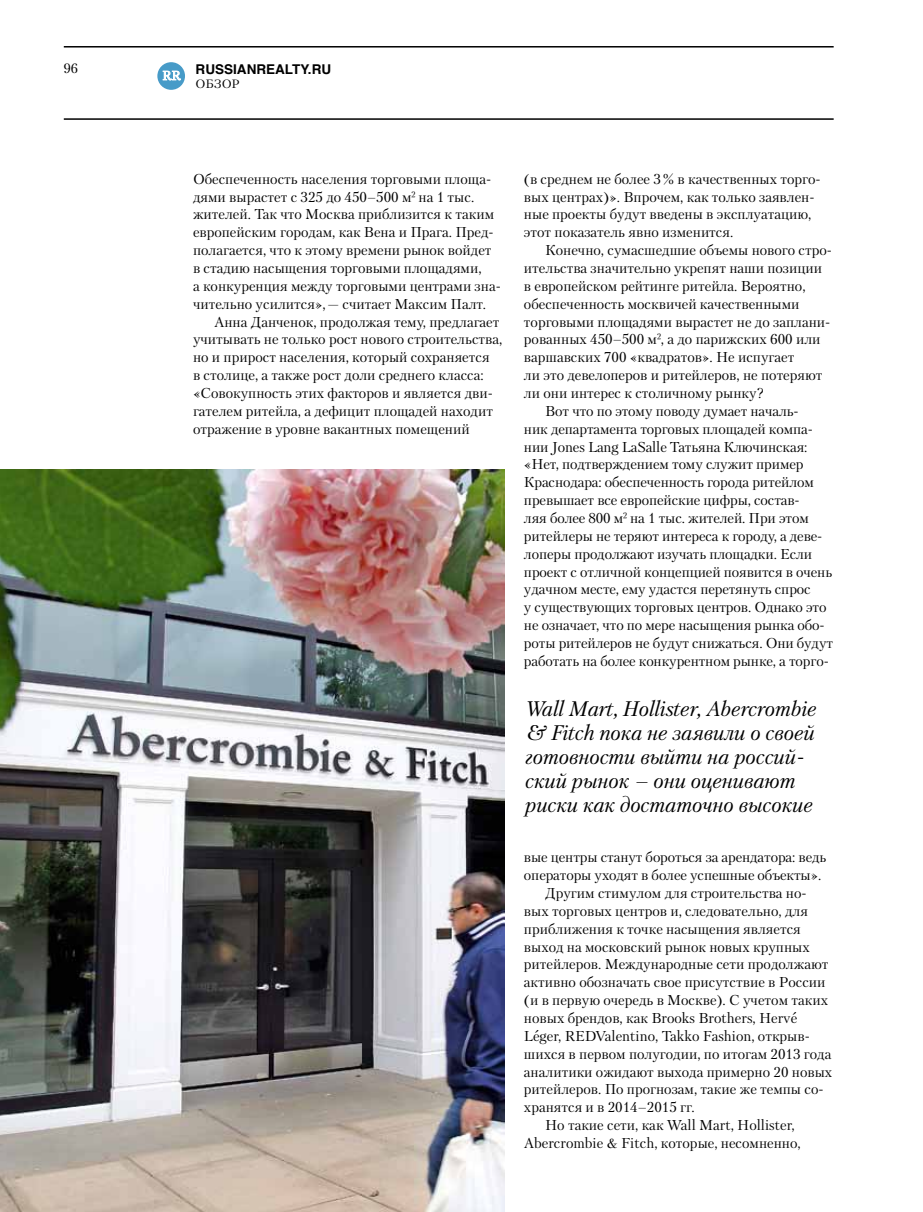
<style>
.page{position:relative;width:923px;height:1212px;background:#fff}
.page>*{position:absolute;margin:0;border:0;box-sizing:border-box;transform-origin:0 0}
.t1{font:italic 21px/24px "Petersburg TF";color:#000}
.t2{font:14.25px/17.9px "Petersburg TF";color:#000}
.t3{font:700 13.5px "Helvetica TF";color:#000}
.t4{font:13.5px "Petersburg TF";color:#000}
.t5{font:12.6px "Petersburg TF";color:#fff}
.t6{font:12px "Petersburg TF";color:#000}
</style>
<div class="page">
<hr style="left:64px;top:118px;width:769px;height:2px;background:#000">
<hr style="left:64px;top:46px;width:769px;height:2px;background:#000">
<div style="left:157px;top:62px;width:28px;height:28px;background:#479bc8;border-radius:50%"></div>
<svg style="left:163px;top:71px;width:18px;height:9px"></svg>
<img style="left:0;top:469px;width:504px;height:743px">
<p class="t4" style="left:64px;top:60px;width:16px">96</p>
<p class="t3" style="left:196px;top:58px;width:137px">RUSSIANREALTY.RU</p>
<p class="t6" style="left:196px;top:77px;width:46px">Обзор</p>
<p class="t5" style="left:162px;top:68px;width:20px">RR</p>
<p class="t2" style="left:193px;top:170px;width:309px">Обеспеченность населения торговыми площа&shy;дями вырастет с 325 до 450–500 м² на 1 тыс. жителей. Так что Москва приблизится к таким европейским городам, как Вена и Прага. Пред&shy;полагается, что к этому времени рынок войдет в стадию насыщения торговыми площадями,<br>а конкуренция между торговыми центрами зна&shy;чительно усилится»,— считает Максим Палт.</p>
<p class="t2" style="left:193px;top:312px;width:311px;text-indent:21px">Анна Данченок, продолжая тему, предлагает учитывать не только рост нового строительства, но и прирост населения, который сохраняется<br>в столице, а также рост доли среднего класса: «Совокупность этих факторов и является дви&shy;гателем ритейла, а дефицит площадей находит отражение в уровне вакантных помещений</p>
<p class="t2" style="left:524px;top:169px;width:298px">(в среднем не более 3% в качественных торго&shy;вых центрах)». Впрочем, как только заявлен&shy;ные проекты будут введены в эксплуатацию, этот показатель явно изменится.</p>
<p class="t2" style="left:545px;top:241px;width:288px">Конечно, сумасшедшие объемы нового стро-</p>
<p class="t2" style="left:524px;top:259px;width:300px">ительства значительно укрепят наши позиции</p>
<p class="t2" style="left:524px;top:277px;width:283px">в европейском рейтинге ритейла. Вероятно,</p>
<p class="t2" style="left:524px;top:294px;width:277px">обеспеченность москвичей качественными</p>
<p class="t2" style="left:524px;top:312px;width:308px">торговыми площадями вырастет не до заплани-</p>
<p class="t2" style="left:524px;top:330px;width:298px">рованных 450–500 м², а до парижских 600 или</p>
<p class="t2" style="left:524px;top:348px;width:272px">варшавских 700 «квадратов». Не испугает</p>
<p class="t2" style="left:524px;top:366px;width:300px">ли это девелоперов и ритейлеров, не потеряют</p>
<p class="t2" style="left:524px;top:384px;width:241px">ли они интерес к столичному рынку?</p>
<p class="t2" style="left:545px;top:402px;width:255px">Вот что по этому поводу думает началь-</p>
<p class="t2" style="left:524px;top:419px;width:290px">ник департамента торговых площадей компа-</p>
<p class="t2" style="left:524px;top:437px;width:285px">нии Jones Lang LaSalle Татьяна Ключинская:</p>
<p class="t2" style="left:524px;top:455px;width:281px">«Нет, подтверждением тому служит пример</p>
<p class="t2" style="left:524px;top:473px;width:291px">Краснодара: обеспеченность города ритейлом</p>
<p class="t2" style="left:524px;top:491px;width:277px">превышает все европейские цифры, состав-</p>
<p class="t2" style="left:524px;top:509px;width:286px">ляя более 800 м² на 1 тыс. жителей. При этом</p>
<p class="t2" style="left:524px;top:527px;width:300px">ритейлеры не теряют интереса к городу, а деве-</p>
<p class="t2" style="left:524px;top:544px;width:290px">лоперы продолжают изучать площадки. Если</p>
<p class="t2" style="left:524px;top:562px;width:310px">проект с отличной концепцией появится в очень</p>
<p class="t2" style="left:524px;top:580px;width:288px">удачном месте, ему удастся перетянуть спрос</p>
<p class="t2" style="left:524px;top:598px;width:304px">у существующих торговых центров. Однако это</p>
<p class="t2" style="left:524px;top:616px;width:302px">не означает, что по мере насыщения рынка обо-</p>
<p class="t2" style="left:524px;top:634px;width:311px">роты ритейлеров не будут снижаться. Они будут</p>
<p class="t2" style="left:524px;top:652px;width:306px">работать на более конкурентном рынке, а торго-</p>
<h1 class="t1" style="left:525px;top:696px;width:293px">Wall Mart, Hollister, Abercrombie &amp; Fitch пока не заявили о своей готовности выйти на россий&shy;ский рынок – они оценивают риски как достаточно высокие</h1>
<p class="t2" style="left:524px;top:848px;width:304px">вые центры станут бороться за арендатора: ведь</p>
<p class="t2" style="left:524px;top:866px;width:299px">операторы уходят в более успешные объекты».</p>
<p class="t2" style="left:545px;top:884px;width:263px">Другим стимулом для строительства но-</p>
<p class="t2" style="left:524px;top:902px;width:285px">вых торговых центров и, следовательно, для</p>
<p class="t2" style="left:524px;top:919px;width:278px">приближения к точке насыщения является</p>
<p class="t2" style="left:524px;top:937px;width:287px">выход на московский рынок новых крупных</p>
<p class="t2" style="left:524px;top:955px;width:306px">ритейлеров. Международные сети продолжают</p>
<p class="t2" style="left:524px;top:973px;width:303px">активно обозначать свое присутствие в России</p>
<p class="t2" style="left:524px;top:991px;width:306px">(и в первую очередь в Москве). С учетом таких</p>
<p class="t2" style="left:524px;top:1009px;width:275px">новых брендов, как Brooks Brothers, Hervé</p>
<p class="t2" style="left:524px;top:1027px;width:287px">Léger, REDValentino, Takko Fashion, открыв-</p>
<p class="t2" style="left:524px;top:1044px;width:309px">шихся в первом полугодии, по итогам 2013 года</p>
<p class="t2" style="left:524px;top:1062px;width:310px">аналитики ожидают выхода примерно 20 новых</p>
<p class="t2" style="left:524px;top:1080px;width:301px">ритейлеров. По прогнозам, такие же темпы со-</p>
<p class="t2" style="left:524px;top:1098px;width:172px">хранятся и в 2014–2015 гг.</p>
<p class="t2" style="left:545px;top:1116px;width:251px">Но такие сети, как Wall Mart, Hollister,</p>
<p class="t2" style="left:524px;top:1134px;width:278px">Abercrombie &amp; Fitch, которые, несомненно,</p>
</div>
